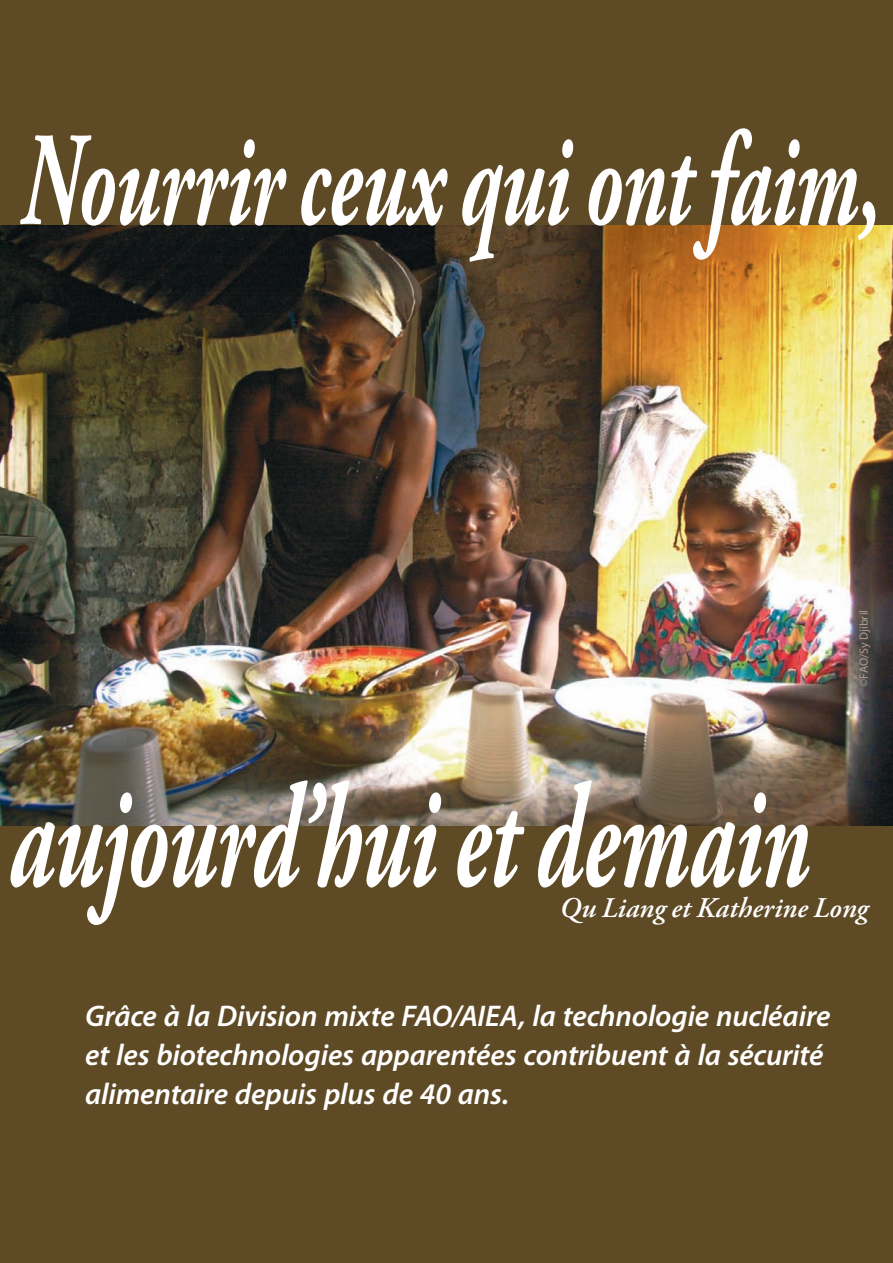
<style>
.page{position:relative;width:893px;height:1263px;background:#5f4a26}
.page>*{position:absolute;margin:0;border:0;box-sizing:border-box;transform-origin:0 0}
.t1{font:italic 700 147px "Adobe Garamond Pro";letter-spacing:-.005em;color:#fff;scale:.61 1}
.t2{font:italic 700 133.5px "Adobe Garamond Pro";letter-spacing:-.005em;color:#fff;scale:.61 1}
.t3{font:italic 600 30px/39px "Myriad Pro";letter-spacing:-.005em;color:#fff}
.t4{font:italic 600 28.5px "Adobe Garamond Pro";letter-spacing:.005em;color:#fff}
.t5{font:12px "Myriad Pro";letter-spacing:.005em;color:#aa9d8d}
</style>
<div class="page">
<img style="left:0;top:225px;width:893px;height:601px">
<h2 class="t2" style="left:21px;top:128px;width:1411px">Nourrir ceux qui ont faim,</h2>
<p class="t5" style="left:859px;top:687px;width:78px;rotate:-90deg">©FAO/Sy Djibril</p>
<h1 class="t1" style="left:9px;top:780px;width:1314px">aujourd’hui et demain</h1>
<p class="t4" style="left:560px;top:896px;width:310px">Qu Liang et Katherine Long</p>
<p class="t3" style="left:85px;top:999px;width:747px">Grâce à la Division mixte FAO/AIEA, la technologie nucléaire et les biotechnologies apparentées contribuent à la sécurité alimentaire depuis plus de 40 ans.</p>
</div>
